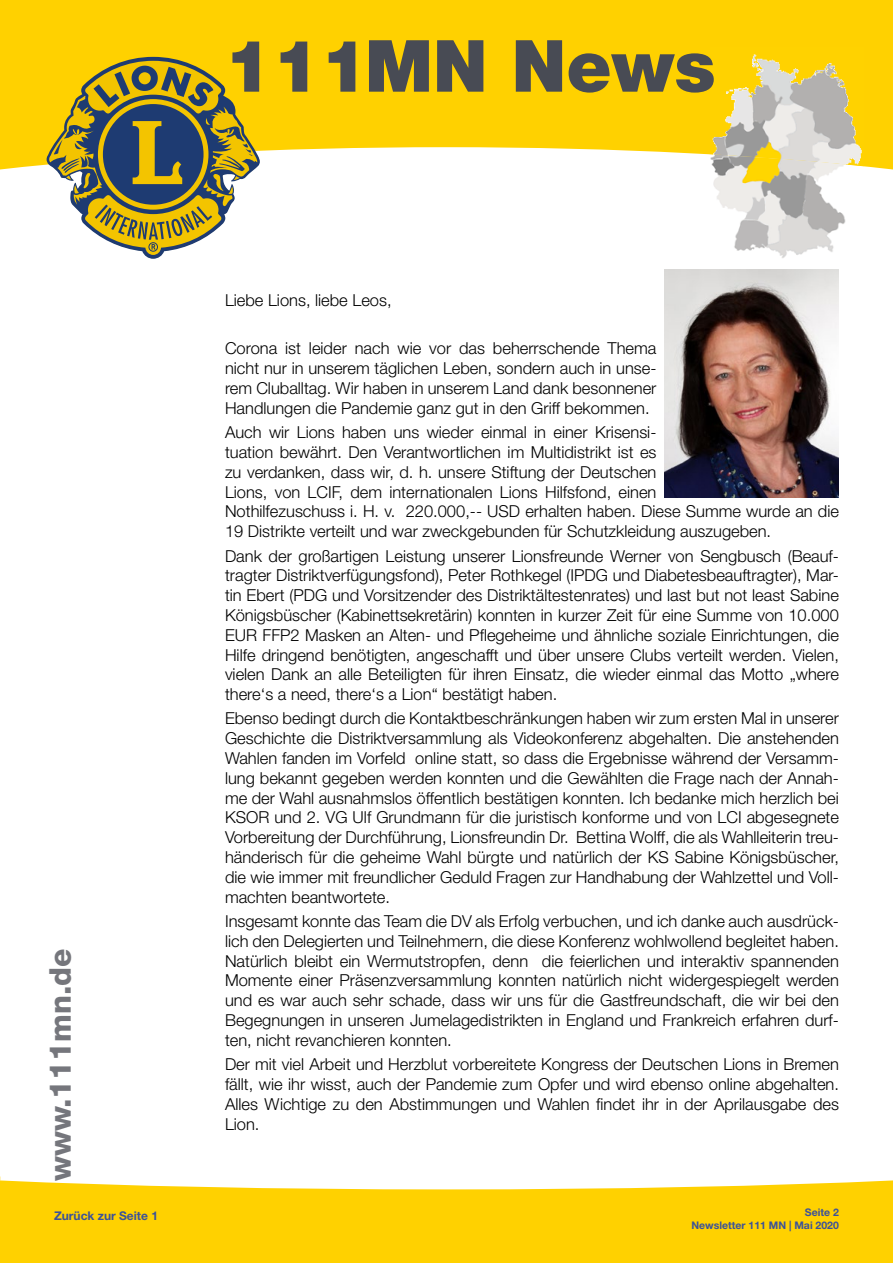
<style>
.page{position:relative;width:893px;height:1263px;background:#fff}
.page>*{position:absolute;margin:0;border:0;box-sizing:border-box;transform-origin:0 0}
.t1{font:900 72px "Helvetica Neue LT Std";color:#484b54}
.t2{font:800 30px "Helvetica Neue LT Std";color:#75767c}
.t3{font:300 16.5px/19.8px "Helvetica Neue LT Std";color:#000;text-align:justify}
.t4{font:700 12px "Helvetica Neue LT Std";color:#3b519a}
.t5{font:700 10.5px/12.6px "Helvetica Neue LT Std";color:#3b519a;text-align:right}
</style>
<div class="page">
<svg style="left:0;top:0;width:893px;height:169px;fill:#ffd100"></svg>
<svg style="left:47px;top:57px;width:213px;height:202px"></svg>
<img style="left:709px;top:166px;width:155px;height:92px">
<img style="left:709px;top:46px;width:155px;height:120px">
<svg style="left:0;top:1180px;width:893px;height:83px;fill:#ffd100"></svg>
<img style="left:664px;top:270px;width:175px;height:228px">
<h1 class="t1" style="left:224px;top:23px;width:493px">111MN News</h1>
<h2 class="t2" style="left:42px;top:1181px;width:234px;rotate:-90deg">www.111mn.de</h2>
<p class="t4" style="left:54px;top:1208px;width:106px">Zurück zur Seite 1</p>
<p class="t3" style="left:225px;top:290px;width:168px">Liebe Lions, liebe Leos,</p>
<p class="t3" style="left:225px;top:338px;width:433px">Corona ist leider nach wie vor das beherrschende Thema nicht nur in unserem täglichen Leben, sondern auch in unse&shy;rem Cluballtag. Wir haben in unserem Land dank besonnener Handlungen die Pandemie ganz gut in den Griff bekommen.</p>
<p class="t3" style="left:225px;top:422px;width:615px;text-align:left">Auch wir Lions haben uns wieder einmal in einer Krisensi-<br>tuation bewährt. Den Verantwortlichen im Multidistrikt ist es<br>zu verdanken, dass wir, d. h. unsere Stiftung der Deutschen<br>Lions, von LCIF, dem internationalen Lions Hilfsfond, einen<br>Nothilfezuschuss i. H. v. 220.000,-- USD erhalten haben. Diese Summe wurde an die 19 Distrikte verteilt und war zweckgebunden für Schutzkleidung auszugeben.</p>
<p class="t3" style="left:225px;top:545px;width:615px">Dank der großartigen Leistung unserer Lionsfreunde Werner von Sengbusch (Beauf&shy;tragter Distriktverfügungsfond), Peter Rothkegel (IPDG und Diabetesbeauftragter), Mar&shy;tin Ebert (PDG und Vorsitzender des Distriktältestenrates) und last but not least Sabine Königsbüscher (Kabinettsekretärin) konnten in kurzer Zeit für eine Summe von 10.000<br>EUR FFP2 Masken an Alten- und Pflegeheime und ähnliche soziale Einrichtungen, die Hilfe dringend benötigten, angeschafft und über unsere Clubs verteilt werden. Vielen, vielen Dank an alle Beteiligten für ihren Einsatz, die wieder einmal das Motto „where there‘s a need, there‘s a Lion“ bestätigt haben.</p>
<p class="t3" style="left:225px;top:708px;width:615px">Ebenso bedingt durch die Kontaktbeschränkungen haben wir zum ersten Mal in unserer Geschichte die Distriktversammlung als Videokonferenz abgehalten. Die anstehenden Wahlen fanden im Vorfeld online statt, so dass die Ergebnisse während der Versamm&shy;lung bekannt gegeben werden konnten und die Gewählten die Frage nach der Annah&shy;me der Wahl ausnahmslos öffentlich bestätigen konnten. Ich bedanke mich herzlich bei KSOR und 2. VG Ulf Grundmann für die juristisch konforme und von LCI abgesegnete Vorbereitung der Durchführung, Lionsfreundin Dr. Bettina Wolff, die als Wahlleiterin treu&shy;händerisch für die geheime Wahl bürgte und natürlich der KS Sabine Königsbüscher, die wie immer mit freundlicher Geduld Fragen zur Handhabung der Wahlzettel und Voll&shy;machten beantwortete.</p>
<p class="t3" style="left:225px;top:911px;width:615px">Insgesamt konnte das Team die DV als Erfolg verbuchen, und ich danke auch ausdrück&shy;lich den Delegierten und Teilnehmern, die diese Konferenz wohlwollend begleitet haben.<br>Natürlich bleibt ein Wermutstropfen, denn die feierlichen und interaktiv spannenden Momente einer Präsenzversammlung konnten natürlich nicht widergespiegelt werden und es war auch sehr schade, dass wir uns für die Gastfreundschaft, die wir bei den Begegnungen in unseren Jumelagedistrikten in England und Frankreich erfahren durf&shy;ten, nicht revanchieren konnten.</p>
<p class="t3" style="left:225px;top:1054px;width:615px">Der mit viel Arbeit und Herzblut vorbereitete Kongress der Deutschen Lions in Bremen fällt, wie ihr wisst, auch der Pandemie zum Opfer und wird ebenso online abgehalten.<br>Alles Wichtige zu den Abstimmungen und Wahlen findet ihr in der Aprilausgabe des Lion.</p>
<p class="t5" style="left:691px;top:1206px;width:149px">Seite 2<br>Newsletter 111 MN | Mai 2020</p>
</div>
